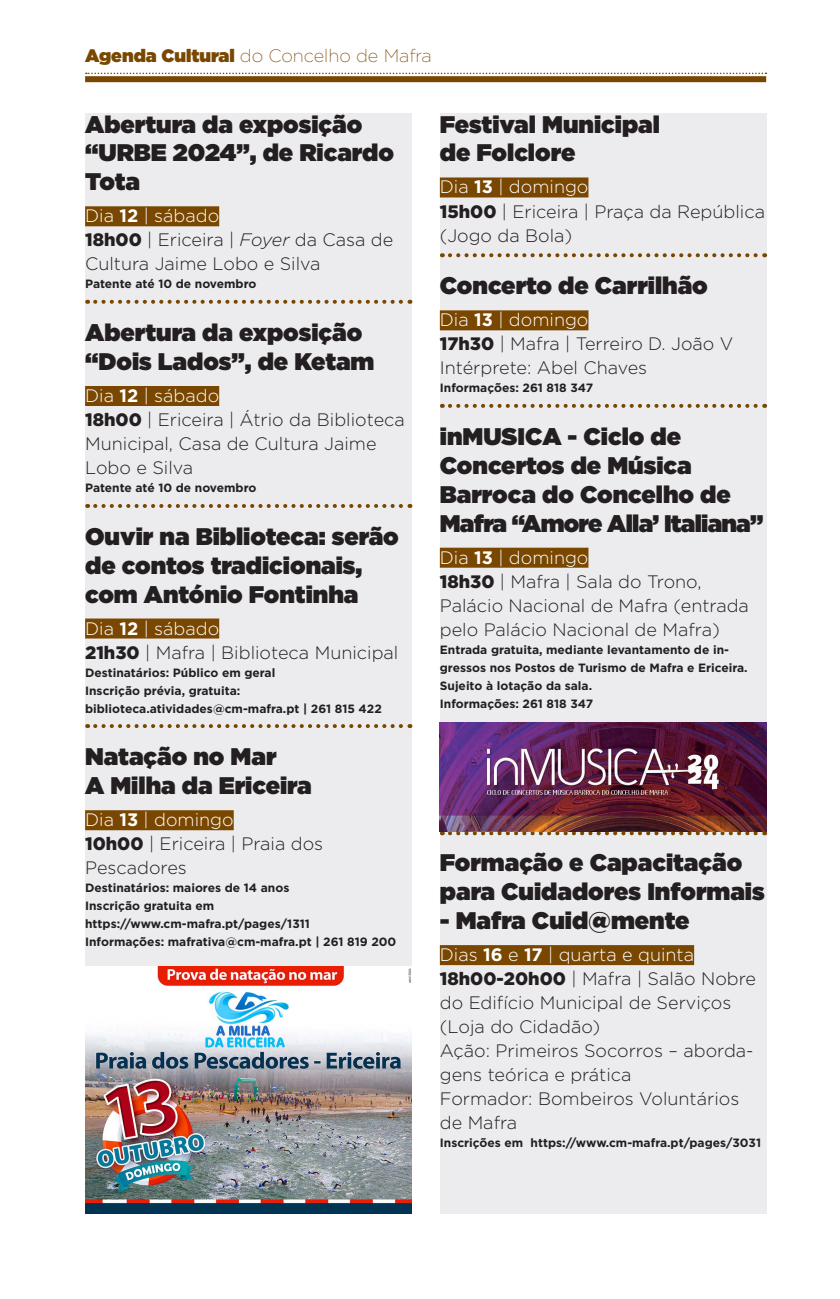
<style>
.page{position:relative;width:840px;height:1299px;background:#fff}
.page>*{position:absolute;margin:0;border:0;box-sizing:border-box;transform-origin:0 0}
.t1{font:900 24px/28.8px "Gotham";color:#231f20}
.t2{font:900 24px/28.8px "Gotham";letter-spacing:-.03em;color:#231f20}
.t3{font:300 18px/24px "Gotham";color:#231f20}
.t4{font:300 18px "Gotham";color:#fff}
.t5{font:200 18px "Gotham";color:#794700}
.t6{font:700 12px/18px "Gotham";color:#231f20}
.s1{font-weight:900}
.s2{font-weight:700}
.s3{font-style:italic}
</style>
<div class="page">
<div style="left:85px;top:113px;width:326px;height:1100px;background:#ececee"></div>
<div style="left:439px;top:113px;width:326px;height:1100px;background:#ececee"></div>
<div style="left:85px;top:76px;width:680px;height:6px;background:#794700"></div>
<svg style="left:86px;top:73px;width:680px;height:1px"></svg>
<div style="left:85px;top:206px;width:134px;height:20px;background:#794700"></div>
<div style="left:85px;top:386px;width:134px;height:20px;background:#794700"></div>
<div style="left:85px;top:618px;width:134px;height:20px;background:#794700"></div>
<div style="left:85px;top:810px;width:148px;height:20px;background:#794700"></div>
<div style="left:439px;top:177px;width:149px;height:20px;background:#794700"></div>
<div style="left:439px;top:310px;width:149px;height:20px;background:#794700"></div>
<div style="left:439px;top:547px;width:149px;height:20px;background:#794700"></div>
<div style="left:439px;top:945px;width:254px;height:20px;background:#794700"></div>
<svg style="left:449px;top:253px;width:315px;height:4px"></svg>
<svg style="left:449px;top:404px;width:315px;height:4px"></svg>
<svg style="left:95px;top:504px;width:315px;height:4px"></svg>
<svg style="left:95px;top:724px;width:315px;height:4px"></svg>
<svg style="left:449px;top:831px;width:315px;height:4px"></svg>
<svg style="left:95px;top:300px;width:315px;height:4px"></svg>
<img style="left:85px;top:966px;width:326px;height:247px">
<img style="left:439px;top:723px;width:326px;height:108px">
<p class="t5" style="left:85px;top:45px;width:348px"><span class="s1">Agenda Cultural</span> do Concelho de Mafra</p>
<p class="t1" style="left:85px;top:109px;width:310px">Abertura da exposição “URBE 2024”, de Ricardo<br>Tota</p>
<p class="t4" style="left:85px;top:204px;width:135px">Dia <span class="s2">12</span> | sábado</p>
<p class="t3" style="left:85px;top:227px;width:309px"><span class="s1">18h00</span> | Ericeira | <span class="s3">Foyer</span> da Casa de<br>Cultura Jaime Lobo e Silva</p>
<p class="t6" style="left:85px;top:275px;width:173px">Patente até 10 de novembro</p>
<p class="t1" style="left:85px;top:318px;width:291px">Abertura da exposição “Dois Lados”, de Ketam</p>
<p class="t4" style="left:85px;top:384px;width:135px">Dia <span class="s2">12</span> | sábado</p>
<p class="t3" style="left:85px;top:407px;width:321px"><span class="s1">18h00</span> | Ericeira | Átrio da Biblioteca<br>Municipal, Casa de Cultura Jaime<br>Lobo e Silva</p>
<p class="t6" style="left:85px;top:478px;width:173px">Patente até 10 de novembro</p>
<p class="t1" style="left:85px;top:521px;width:315px">Ouvir na Biblioteca: serão de contos tradicionais, com António Fontinha</p>
<p class="t4" style="left:85px;top:616px;width:135px">Dia <span class="s2">12</span> | sábado</p>
<p class="t3" style="left:85px;top:639px;width:314px"><span class="s1">21h30</span> | Mafra | Biblioteca Municipal</p>
<p class="t6" style="left:85px;top:663px;width:192px">Destinatários: Público em geral</p>
<p class="t6" style="left:85px;top:681px;width:157px">Inscrição prévia, gratuita:</p>
<p class="t6" style="left:85px;top:699px;width:298px">biblioteca.atividades@cm-mafra.pt | 261 815 422</p>
<p class="t1" style="left:85px;top:742px;width:193px">Natação no Mar</p>
<p class="t1" style="left:85px;top:771px;width:228px">A Milha da Ericeira</p>
<p class="t4" style="left:85px;top:808px;width:150px">Dia <span class="s2">13</span> | domingo</p>
<p class="t3" style="left:85px;top:831px;width:239px"><span class="s1">10h00</span> | Ericeira | Praia dos</p>
<p class="t3" style="left:85px;top:855px;width:103px">Pescadores</p>
<p class="t6" style="left:85px;top:878px;width:206px">Destinatários: maiores de 14 anos</p>
<p class="t6" style="left:85px;top:896px;width:130px">Inscrição gratuita em</p>
<p class="t6" style="left:85px;top:914px;width:226px">https://www.cm-mafra.pt/pages/1311</p>
<p class="t6" style="left:85px;top:932px;width:312px">Informações: mafrativa@cm-mafra.pt | 261 819 200</p>
<p class="t1" style="left:439px;top:109px;width:221px">Festival Municipal</p>
<p class="t1" style="left:439px;top:138px;width:137px">de Folclore</p>
<p class="t4" style="left:439px;top:176px;width:150px">Dia <span class="s2">13</span> | domingo</p>
<p class="t3" style="left:439px;top:199px;width:326px"><span class="s1">15h00</span> | Ericeira | Praça da República (Jogo da Bola)</p>
<p class="t1" style="left:439px;top:271px;width:269px">Concerto de Carrilhão</p>
<p class="t4" style="left:439px;top:308px;width:150px">Dia <span class="s2">13</span> | domingo</p>
<p class="t3" style="left:439px;top:331px;width:295px"><span class="s1">17h30</span> | Mafra | Terreiro D. João V</p>
<p class="t3" style="left:439px;top:355px;width:209px">Intérprete: Abel Chaves</p>
<p class="t6" style="left:439px;top:379px;width:155px">Informações: 261 818 347</p>
<p class="t1" style="left:439px;top:422px;width:243px">inMUSICA - Ciclo de</p>
<p class="t1" style="left:439px;top:451px;width:253px">Concertos de Música</p>
<p class="t2" style="left:439px;top:479px;width:325px">Barroca do Concelho de<br>Mafra “Amore Alla’ Italiana”</p>
<p class="t4" style="left:439px;top:546px;width:150px">Dia <span class="s2">13</span> | domingo</p>
<p class="t3" style="left:439px;top:569px;width:263px"><span class="s1">18h30</span> | Mafra | Sala do Trono,</p>
<p class="t3" style="left:439px;top:593px;width:310px">Palácio Nacional de Mafra (entrada pelo Palácio Nacional de Mafra)</p>
<p class="t6" style="left:439px;top:640px;width:309px">Entrada gratuita, mediante levantamento de in&shy;gressos nos Postos de Turismo de Mafra e Ericeira.<br>Sujeito à lotação da sala.</p>
<p class="t6" style="left:439px;top:694px;width:155px">Informações: 261 818 347</p>
<p class="t1" style="left:439px;top:848px;width:326px">Formação e Capacitação para Cuidadores Informais</p>
<p class="t1" style="left:439px;top:905px;width:251px">- Mafra Cuid@mente</p>
<p class="t4" style="left:439px;top:943px;width:255px">Dias <span class="s2">16</span> e <span class="s2">17</span> | quarta e quinta</p>
<p class="t3" style="left:439px;top:966px;width:317px"><span class="s1">18h00-20h00</span> | Mafra | Salão Nobre do Edifício Municipal de Serviços (Loja do Cidadão)</p>
<p class="t3" style="left:439px;top:1038px;width:315px">Ação: Primeiros Socorros – aborda&shy;gens teórica e prática</p>
<p class="t3" style="left:439px;top:1086px;width:301px">Formador: Bombeiros Voluntários de Mafra</p>
<p class="t6" style="left:439px;top:1133px;width:322px">Inscrições em https://www.cm-mafra.pt/pages/3031</p>
</div>
